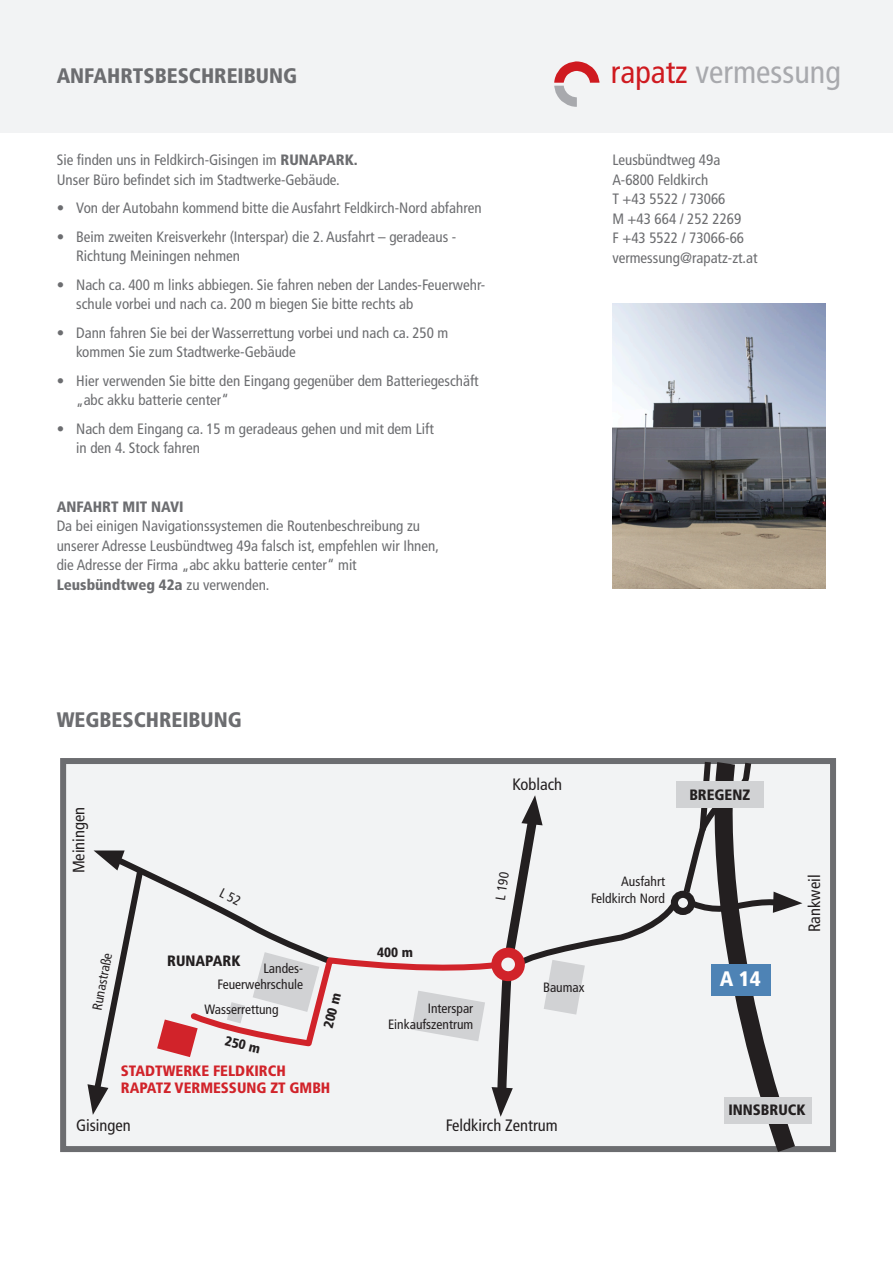
<style>
.page{position:relative;width:893px;height:1263px;background:#fff}
.page>*{position:absolute;margin:0;border:0;box-sizing:border-box;transform-origin:0 0}
.t1{font:condensed 32.1px "Frutiger";color:#a8a9ad}
.t2{font:900 condensed 21px "Frutiger";color:#6c6d70}
.t3{font:900 condensed 21px "Frutiger";color:#fff}
.t4{font:condensed 16.5px "Frutiger";color:#231f20}
.t5{font:condensed 15px/19.5px "Frutiger";color:#6c6d70}
.t6{font:900 condensed 15px "Frutiger";color:#d1232a}
.t7{font:900 condensed 15px "Frutiger";color:#6c6d70}
.t8{font:900 condensed 15px "Frutiger";color:#231f20}
.t9{font:condensed 13.5px "Frutiger";color:#231f20}
.t10{font:900 condensed 13.5px "Frutiger";color:#231f20}
.s1{font-weight:900}
.s2{font-weight:400}
.s3{color:#cf1a20}
</style>
<div class="page">
<div style="left:60px;top:758px;width:776px;height:394px;background:#f2f3f4;border:6px solid #6c6d70"></div>
<div style="left:0;top:0;width:893px;height:133px;background:#f2f3f4"></div>
<div style="left:724px;top:1097px;width:87px;height:27px;background:#d1d2d4"></div>
<svg style="left:554px;top:61px;width:45px;height:46px"></svg>
<img style="left:612px;top:303px;width:213px;height:286px">
<svg style="left:87px;top:758px;width:722px;height:395px"></svg>
<p class="t2" style="left:57px;top:63px;width:242px">ANFAHRTSBESCHREIBUNG</p>
<p class="t5" style="left:57px;top:150px;width:303px">Sie finden uns in Feldkirch-Gisingen im <span class="s1">RUNAPARK.</span></p>
<p class="t5" style="left:57px;top:170px;width:284px">Unser Büro befindet sich im Stadtwerke-Gebäude.</p>
<p class="t5" style="left:57px;top:198px;width:426px">• Von der Autobahn kommend bitte die Ausfahrt Feldkirch-Nord abfahren</p>
<p class="t5" style="left:57px;top:227px;width:401px">• Beim zweiten Kreisverkehr (Interspar) die 2. Ausfahrt – geradeaus -</p>
<p class="t5" style="left:76px;top:246px;width:165px">Richtung Meiningen nehmen</p>
<p class="t5" style="left:57px;top:275px;width:430px">• Nach ca. 400 m links abbiegen. Sie fahren neben der Landes-Feuerwehr-</p>
<p class="t5" style="left:76px;top:294px;width:339px">schule vorbei und nach ca. 200 m biegen Sie bitte rechts ab</p>
<p class="t5" style="left:57px;top:323px;width:393px">• Dann fahren Sie bei der Wasserrettung vorbei und nach ca. 250 m</p>
<p class="t5" style="left:76px;top:342px;width:221px">kommen Sie zum Stadtwerke-Gebäude</p>
<p class="t5" style="left:76px;top:371px;width:404px;text-indent:-20px">• Hier verwenden Sie bitte den Eingang gegenüber dem Batteriegeschäft „abc akku batterie center“</p>
<p class="t5" style="left:57px;top:419px;width:379px">• Nach dem Eingang ca. 15 m geradeaus gehen und mit dem Lift</p>
<p class="t5" style="left:76px;top:438px;width:125px">in den 4. Stock fahren</p>
<p class="t7" style="left:57px;top:497px;width:128px">ANFAHRT MIT NAVI</p>
<p class="t5" style="left:57px;top:516px;width:365px">Da bei einigen Navigationssystemen die Routenbeschreibung zu</p>
<p class="t5" style="left:57px;top:536px;width:384px">unserer Adresse Leusbündtweg 49a falsch ist, empfehlen wir Ihnen,</p>
<p class="t5" style="left:57px;top:555px;width:302px">die Adresse der Firma „abc akku batterie center“ mit</p>
<p class="t7" style="left:57px;top:575px;width:214px">Leusbündtweg 42a <span class="s2">zu verwenden.</span></p>
<p class="t1" style="left:611px;top:53px;width:231px"><span class="s3">rapatz</span> vermessung</p>
<p class="t5" style="left:612px;top:150px;width:109px">Leusbündtweg 49a</p>
<p class="t5" style="left:612px;top:170px;width:97px">A-6800 Feldkirch</p>
<p class="t5" style="left:612px;top:189px;width:115px">T +43 5522 / 73066</p>
<p class="t5" style="left:612px;top:209px;width:130px">M +43 664 / 252 2269</p>
<p class="t5" style="left:612px;top:228px;width:133px">F +43 5522 / 73066-66</p>
<p class="t5" style="left:612px;top:248px;width:147px">vermessung@rapatz-zt.at</p>
<p class="t2" style="left:57px;top:707px;width:187px">WEGBESCHREIBUNG</p>
<p class="t4" style="left:69px;top:873px;width:68px;rotate:-90deg">Meiningen</p>
<p class="t9" style="left:89px;top:1008px;width:59px;rotate:-79deg">Runastraße</p>
<p class="t8" style="left:167px;top:952px;width:75px">RUNAPARK</p>
<p class="t9" style="left:263px;top:961px;width:41px">Landes-</p>
<p class="t9" style="left:217px;top:977px;width:87px">Feuerwehrschule</p>
<p class="t9" style="left:205px;top:1002px;width:75px">Wasserrettung</p>
<p class="t10" style="left:227px;top:1033px;width:37px;rotate:13deg">250 m</p>
<p class="t10" style="left:320px;top:1026px;width:37px;rotate:-76deg">200 m</p>
<p class="t6" style="left:121px;top:1062px;width:167px">STADTWERKE FELDKIRCH</p>
<p class="t6" style="left:121px;top:1078px;width:211px">RAPATZ VERMESSUNG ZT GMBH</p>
<p class="t4" style="left:512px;top:774px;width:51px">Koblach</p>
<p class="t8" style="left:689px;top:785px;width:62px">BREGENZ</p>
<p class="t10" style="left:377px;top:944px;width:37px">400 m</p>
<p class="t9" style="left:428px;top:1000px;width:47px">Interspar</p>
<p class="t9" style="left:388px;top:1017px;width:87px">Einkaufszentrum</p>
<p class="t9" style="left:492px;top:899px;width:30px;rotate:-81deg">L 190</p>
<p class="t9" style="left:621px;top:874px;width:45px">Ausfahrt</p>
<p class="t9" style="left:591px;top:890px;width:75px">Feldkirch Nord</p>
<p class="t9" style="left:543px;top:979px;width:43px">Baumax</p>
<p class="t3" style="left:720px;top:966px;width:42px">A 14</p>
<p class="t4" style="left:805px;top:932px;width:59px;rotate:-90deg">Rankweil</p>
<p class="t8" style="left:728px;top:1101px;width:79px">INNSBRUCK</p>
<p class="t4" style="left:76px;top:1116px;width:56px">Gisingen</p>
<p class="t4" style="left:446px;top:1116px;width:114px">Feldkirch Zentrum</p>
</div>
